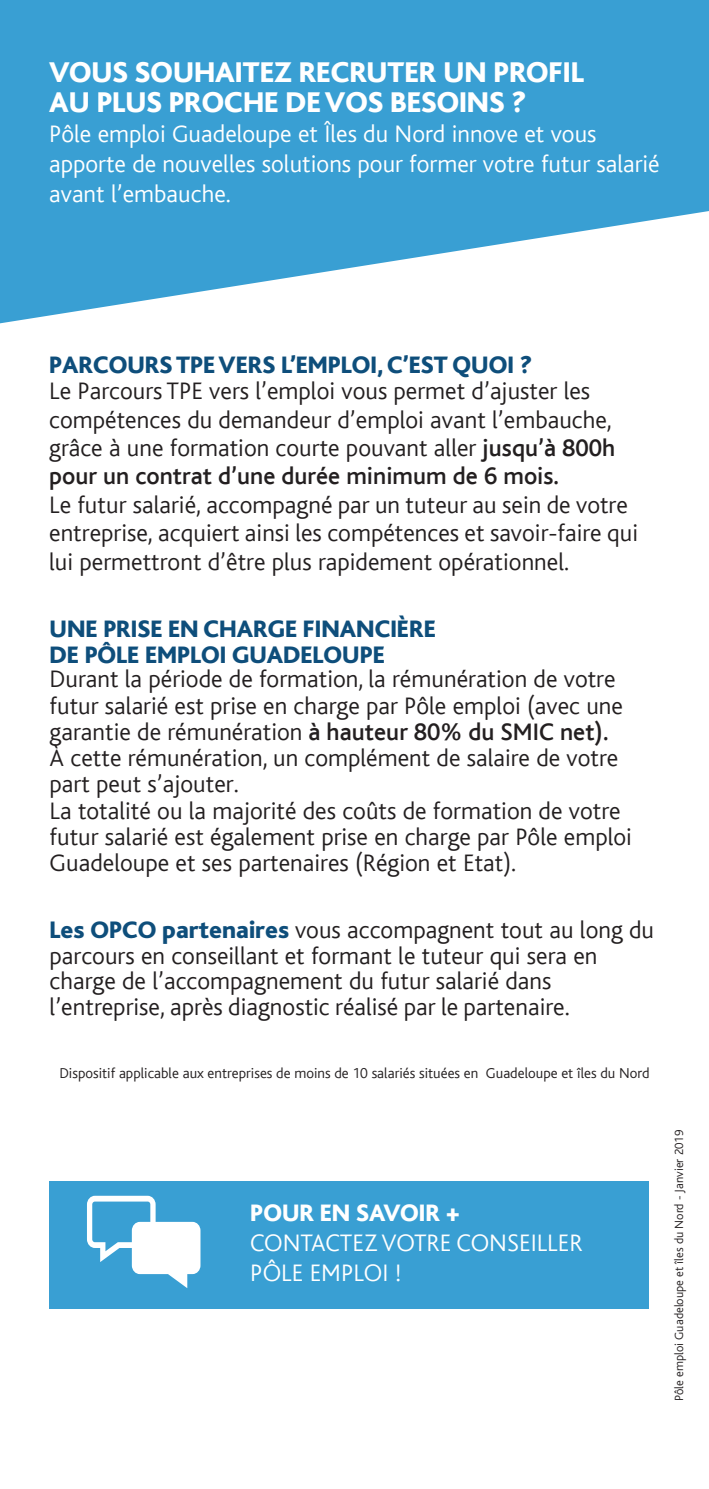
<style>
.page{position:relative;width:709px;height:1489px;background:#fff}
.page>*{position:absolute;margin:0;border:0;box-sizing:border-box;transform-origin:0 0}
.t1{font:800 30px/30px "Bliss";color:#fff}
.t2{font:300 25px/26.2px "Bliss";color:#231f20}
.t3{font:300 25px/30px "Bliss";color:#fff}
.t4{font:800 25px/26.2px "Bliss";color:#0e4e7b}
.t5{font:800 25px "Bliss";color:#fff}
.t6{font:300 15px "Bliss";color:#231f20}
.t7{font:300 12.5px "Bliss";color:#231f20}
.s1{font-style:inherit}
.s2{font-weight:800;color:#0e4e7b}
.s3{font-weight:500}
</style>
<div class="page">
<svg style="left:0;top:0;width:709px;height:323px;fill:#399fd3"></svg>
<div style="left:49px;top:1181px;width:599px;height:127px;background:#399fd3"></div>
<svg style="left:87px;top:1195px;width:113px;height:93px"></svg>
<p class="t1" style="left:49px;top:58px;width:536px">VOUS SOUHAITEZ RECRUTER UN PROFIL<br>AU PLUS PROCHE DE VOS BESOINS ?</p>
<p class="t3" style="left:49px;top:120px;width:612px">Pôle emploi <span class="s1">Guadeloupe et Îles du Nord</span> innove et vous apporte de nouvelles solutions pour former votre futur salarié avant l’embauche.</p>
<p class="t2" style="left:49px;top:352px;width:542px"><span class="s2">PARCOURS T</span><span class="s2">P</span><span class="s2">E VERS L’EMPLOI, C’EST QUOI ?<br></span>Le Parcours TPE vers l’emploi vous permet d’ajuster les</p>
<p class="t2" style="left:49px;top:405px;width:567px;line-height:28.5px">compétences du demandeur d’emploi avant l’embauche, grâce à une formation courte pouvant aller <span class="s3">jusqu’à 800h pour un contrat d’une durée minimum de 6 mois.</span></p>
<p class="t2" style="left:49px;top:491px;width:590px;line-height:28.2px">Le futur salarié, accompagné par un tuteur au sein de votre entreprise, acquiert ainsi les compétences et savoir-faire qui lui permettront d’être plus rapidement opérationnel.</p>
<p class="t4" style="left:50px;top:616px;width:387px">UNE PRISE EN CHARGE FINANCIÈRE<br>DE PÔLE EMPLOI <span class="s1">GUADELOUPE</span></p>
<p class="t2" style="left:50px;top:666px;width:584px">Durant la période de formation, la rémunération de votre futur salarié est prise en charge par Pôle emploi (avec une garantie de rémunération <span class="s3">à hauteur 80% du SMIC net).<br></span>À cette rémunération, un complément de salaire de votre part peut s’ajouter.<br>La totalité ou la majorité des coûts de formation de votre futur salarié <span class="s1">est</span> également pris<span class="s1">e</span> en charge par Pôle emploi <span class="s1">Guadeloupe</span> et ses partenaires (Région et Etat).</p>
<p class="t2" style="left:50px;top:917px;width:606px;line-height:25.5px"><span class="s2">Les OPCO partenaires</span> vous accompagne<span class="s1">nt</span> tout au long du parcours en conseillant et formant le tuteur qui sera en charge de l’accompagnement du futur salarié dans l’entreprise, après diagnostic réalisé par le partenaire.</p>
<p class="t6" style="left:59px;top:1064px;width:591px">Dispositif applicable aux entreprises de moins de <span class="s1">1</span>0 salariés situées en <span class="s1">Guadeloupe et îles du Nord</span></p>
<p class="t5" style="left:250px;top:1199px;width:211px">POUR EN SAVOIR +</p>
<p class="t3" style="left:250px;top:1227px;width:334px">CONTACTEZ VOTRE CONSEILLER<br>PÔLE EMPLOI !</p>
<p class="t7" style="left:672px;top:1401px;width:273px;rotate:-90deg"><span class="s1">Pôle emploi</span> Guadeloupe et îles du Nord <span class="s1">-</span> Janvier 2019</p>
</div>
